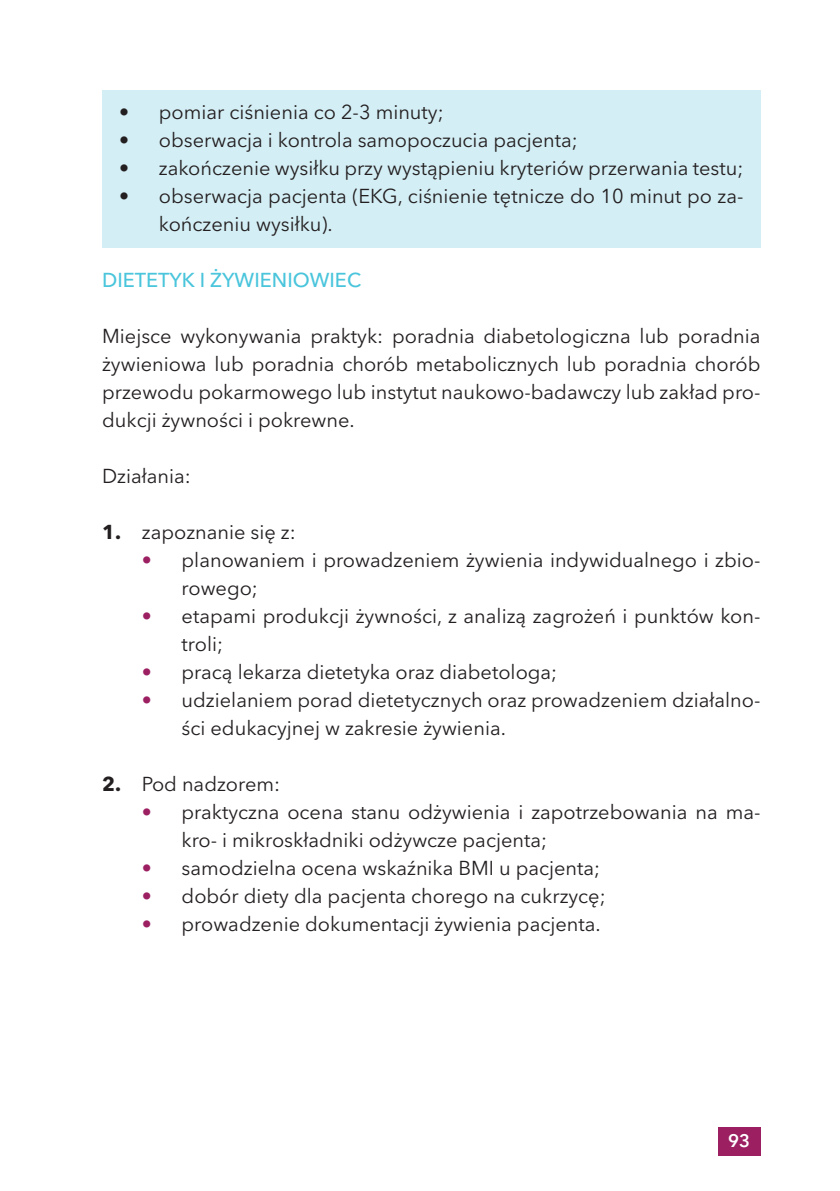
<style>
.page{position:relative;width:840px;height:1191px;background:#fff}
.page>*{position:absolute;margin:0;border:0;box-sizing:border-box;transform-origin:0 0}
.t1{font:20px/28px "Avenir Next LT Pro";color:#231f20}
.t2{font:500 20px "Avenir Next LT Pro";color:#4ac5dc}
.t3{font:600 18px "Avenir Next LT Pro";color:#fff}
.s1{font-weight:700}
.s2{color:#9c1f62}
</style>
<div class="page">
<div style="left:717px;top:1127px;width:43px;height:28px;background:#9c1f62"></div>
<div style="left:102px;top:91px;width:658px;height:157px;background:#d4eef5"></div>
<p class="t1" style="left:119px;top:98px;width:326px">• pomiar ciśnienia co 2-3 minuty;</p>
<p class="t1" style="left:119px;top:126px;width:460px">• obserwacja i kontrola samopoczucia pacjenta;</p>
<p class="t1" style="left:119px;top:154px;width:625px">• zakończenie wysiłku przy wystąpieniu kryteriów przerwania testu;</p>
<p class="t1" style="left:159px;top:182px;width:585px;text-indent:-40px">• obserwacja pacjenta (EKG, ciśnienie tętnicze do 10 minut po za&shy;kończeniu wysiłku).</p>
<p class="t2" style="left:102px;top:268px;width:13px">DIETETYK</p>
<p class="t2" style="left:200px;top:268px;width:24px">I ŻYWIENIOWIEC</p>
<p class="t1" style="left:102px;top:322px;width:659px;text-align:justify">Miejsce wykonywania praktyk: poradnia diabetologiczna lub poradnia żywieniowa lub poradnia chorób metabolicznych lub poradnia chorób przewodu pokarmowego lub instytut naukowo-badawczy lub zakład pro&shy;dukcji żywności i pokrewne.</p>
<p class="t1" style="left:102px;top:462px;width:90px">Działania:</p>
<p class="t1" style="left:102px;top:518px;width:195px"><span class="s1">1.</span> zapoznanie się z:</p>
<p class="t1" style="left:181px;top:546px;width:580px;text-indent:-40px"><span class="s2">•</span> planowaniem i prowadzeniem żywienia indywidualnego i zbio&shy;rowego;</p>
<p class="t1" style="left:181px;top:602px;width:580px;text-indent:-40px"><span class="s2">•</span> etapami produkcji żywności, z analizą zagrożeń i punktów kon&shy;troli;</p>
<p class="t1" style="left:142px;top:658px;width:416px"><span class="s2">•</span> pracą lekarza dietetyka oraz diabetologa;</p>
<p class="t1" style="left:181px;top:686px;width:580px;text-indent:-40px"><span class="s2">•</span> udzielaniem porad dietetycznych oraz prowadzeniem działalno&shy;ści edukacyjnej w zakresie żywienia.</p>
<p class="t1" style="left:102px;top:770px;width:179px"><span class="s1">2.</span> Pod nadzorem:</p>
<p class="t1" style="left:181px;top:798px;width:580px;text-indent:-40px"><span class="s2">•</span> praktyczna ocena stanu odżywienia i zapotrzebowania na ma&shy;kro- i mikroskładniki odżywcze pacjenta;</p>
<p class="t1" style="left:142px;top:854px;width:459px"><span class="s2">•</span> samodzielna ocena wskaźnika BMI u pacjenta;</p>
<p class="t1" style="left:142px;top:882px;width:465px"><span class="s2">•</span> dobór diety dla pacjenta chorego na cukrzycę;</p>
<p class="t1" style="left:142px;top:910px;width:460px"><span class="s2">•</span> prowadzenie dokumentacji żywienia pacjenta.</p>
<p class="t3" style="left:727px;top:1130px;width:23px">93</p>
</div>
